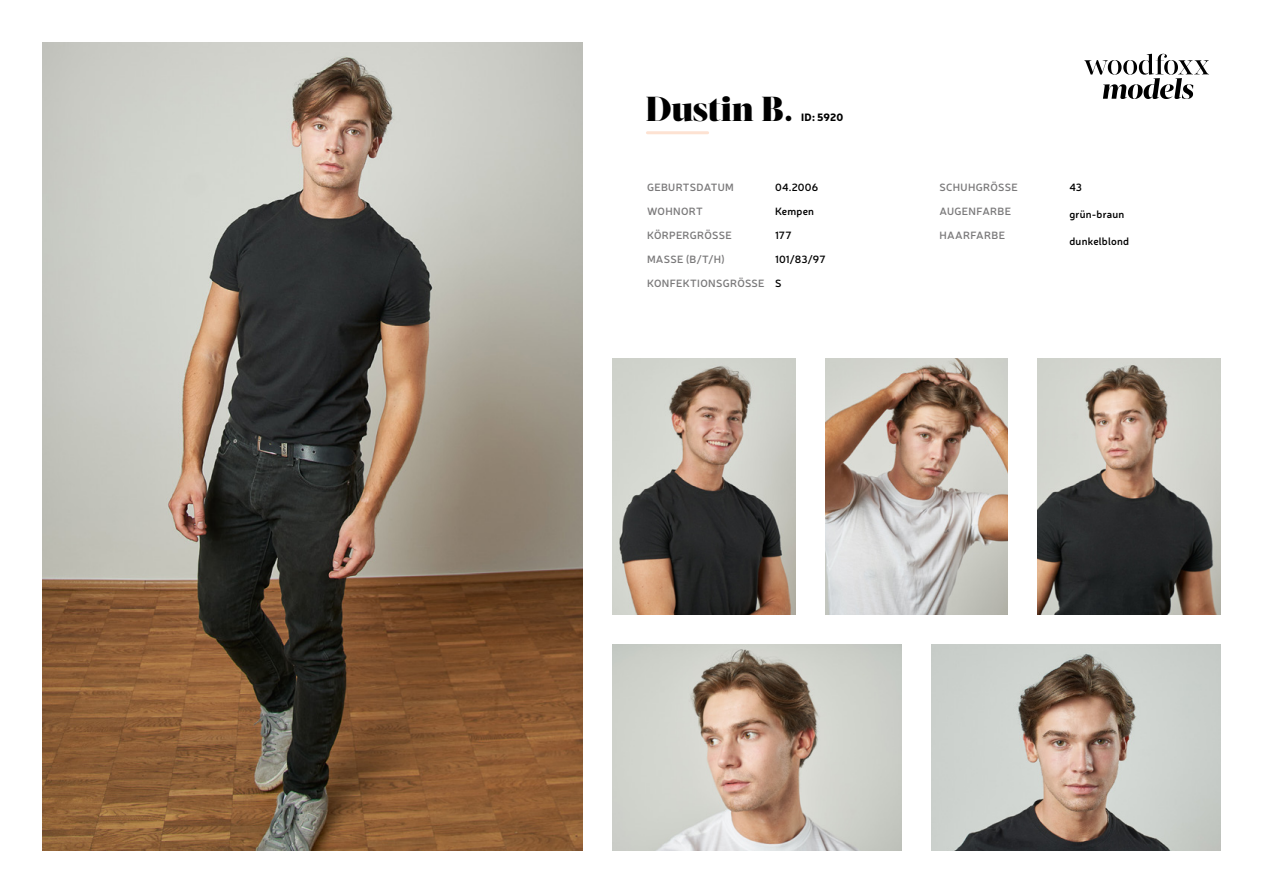
<style>
.page{position:relative;width:1263px;height:893px;background:#fff}
.page>*{position:absolute;margin:0;border:0;box-sizing:border-box;transform-origin:0 0}
.t1{font:900 34.65px "Acta Display";letter-spacing:-.005em;color:#000}
.t2{font:600 10.5px "Neris";letter-spacing:.025em;color:#7a797a}
.t3{font:600 10.5px "Neris";letter-spacing:.02em;color:#000}
.t4{font:900 10.5px "Neris";letter-spacing:.005em;color:#000}
</style>
<div class="page">
<img style="left:1037px;top:358px;width:183px;height:256px">
<img style="left:612px;top:358px;width:183px;height:256px">
<img style="left:825px;top:358px;width:183px;height:256px">
<img style="left:43px;top:43px;width:540px;height:807px">
<img style="left:931px;top:644px;width:289px;height:206px">
<img style="left:612px;top:644px;width:289px;height:206px">
<hr style="left:647px;top:131px;width:61px;height:3px;background:#fde2d2">
<svg style="left:1084px;top:54px;width:125px;height:45px"></svg>
<h1 class="t1" style="left:646px;top:88px;width:149px">Dustin B.</h1>
<p class="t4" style="left:801px;top:110px;width:44px">ID: 5920</p>
<p class="t2" style="left:647px;top:180px;width:88px">GEBURTSDATUM</p>
<p class="t2" style="left:647px;top:204px;width:57px">WOHNORT</p>
<p class="t2" style="left:647px;top:228px;width:86px">KÖRPERGRÖSSE</p>
<p class="t2" style="left:647px;top:252px;width:79px">MASSE (B/T/H)</p>
<p class="t2" style="left:647px;top:276px;width:119px">KONFEKTIONSGRÖSSE</p>
<p class="t3" style="left:775px;top:180px;width:45px">04.2006</p>
<p class="t3" style="left:775px;top:204px;width:41px">Kempen</p>
<p class="t3" style="left:775px;top:228px;width:18px">177</p>
<p class="t3" style="left:775px;top:252px;width:52px">101/83/97</p>
<p class="t3" style="left:775px;top:276px;width:8px">S</p>
<p class="t2" style="left:939px;top:180px;width:80px">SCHUHGRÖSSE</p>
<p class="t2" style="left:939px;top:204px;width:73px">AUGENFARBE</p>
<p class="t2" style="left:939px;top:228px;width:67px">HAARFARBE</p>
<p class="t3" style="left:1069px;top:180px;width:14px">43</p>
<p class="t3" style="left:1069px;top:207px;width:56px">grün-braun</p>
<p class="t3" style="left:1069px;top:234px;width:61px">dunkelblond</p>
</div>
